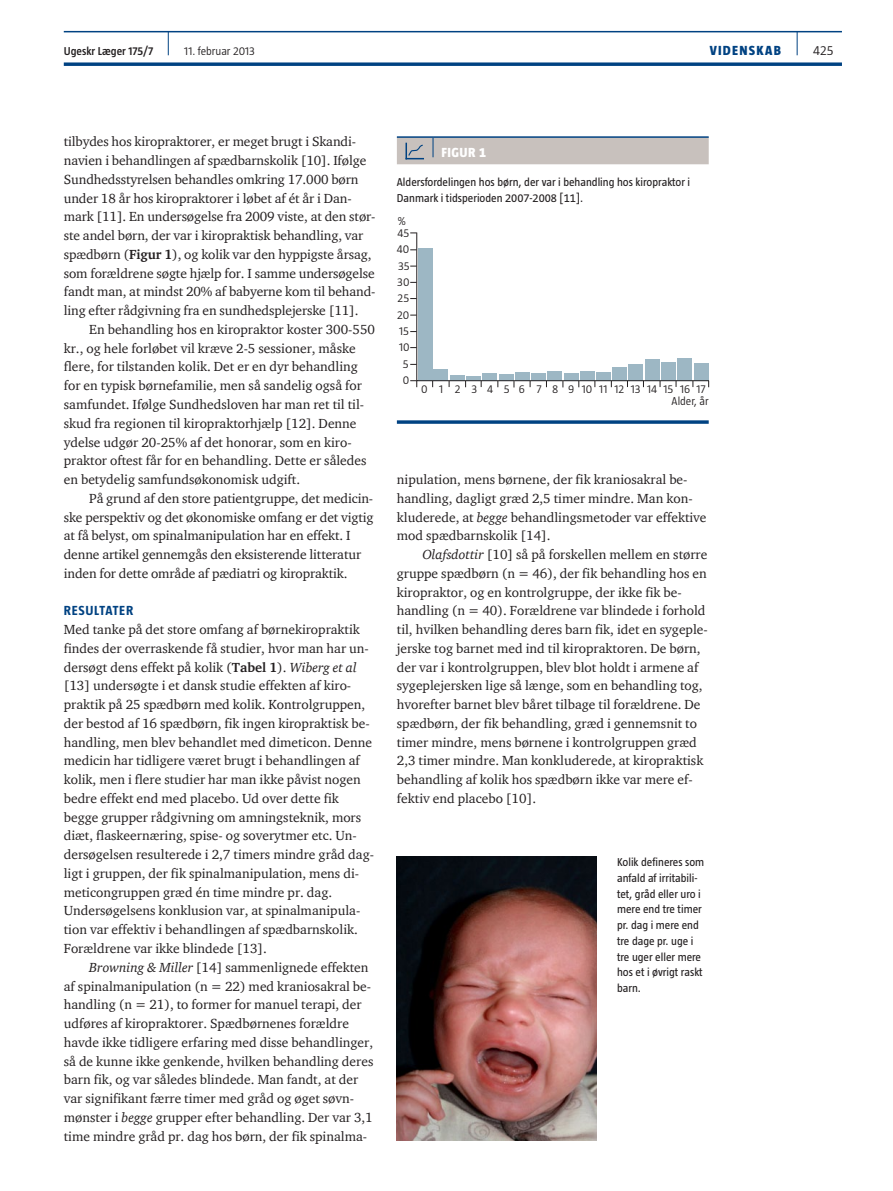
<style>
.page{position:relative;width:893px;height:1191px;background:#fff}
.page>*{position:absolute;margin:0;border:0;box-sizing:border-box;transform-origin:0 0}
.t1{font:13.5px "ITC Charter Com";color:#231f20}
.t2{font:700 13.5px "Taz";letter-spacing:.05em;color:#004282}
.t3{font:800 13.5px "Taz";letter-spacing:.095em;color:#004282}
.t4{font:800 13.5px "Taz";color:#fff}
.t5{font:300 13.5px "Taz";color:#231f20}
.t6{font:11.7px/15.8px "Taz";color:#231f20}
.t7{font:300 11.7px/11.7px "Taz";color:#231f20;text-align:right}
.t8{font:600 11.7px "Taz";color:#231f20}
.s1{font-weight:700}
.s2{font-style:italic}
</style>
<div class="page">
<hr style="left:64px;top:31px;width:778px;height:1px;background:#004282">
<svg style="left:64px;top:62px;width:778px;height:4px;background:#225b92"></svg>
<svg style="left:797px;top:32px;width:1px;height:23px"></svg>
<svg style="left:168px;top:32px;width:1px;height:23px"></svg>
<hr style="left:397px;top:136px;width:36px;height:2px;background:#004282">
<hr style="left:433px;top:136px;width:276px;height:2px;background:#004282">
<div style="left:397px;top:137px;width:312px;height:27px;background:#c8c1bd"></div>
<svg style="left:410px;top:380px;width:7px;height:7px"></svg>
<svg style="left:416px;top:232px;width:293px;height:149px"></svg>
<svg style="left:397px;top:420px;width:312px;height:4px"></svg>
<img style="left:397px;top:857px;width:199px;height:283px">
<p class="t8" style="left:64px;top:45px;width:91px">Ugeskr Læger 175/7</p>
<p class="t7" style="left:184px;top:45px;width:72px">11. februar 2013</p>
<p class="t3" style="left:710px;top:43px;width:73px">VIDENSKAB</p>
<p class="t5" style="left:813px;top:43px;width:22px">425</p>
<p class="t1" style="left:64px;top:133px;width:293px">tilbydes hos kiropraktorer, er meget brugt i Skandi-</p>
<p class="t1" style="left:64px;top:152px;width:304px">navien i behandlingen af spædbarnskolik [10]. Ifølge</p>
<p class="t1" style="left:64px;top:171px;width:296px">Sundhedsstyrelsen behandles omkring 17.000 børn</p>
<p class="t1" style="left:64px;top:190px;width:288px">under 18 år hos kiropraktorer i løbet af ét år i Dan-</p>
<p class="t1" style="left:64px;top:208px;width:313px">mark [11]. En undersøgelse fra 2009 viste, at den stør-</p>
<p class="t1" style="left:64px;top:227px;width:301px">ste andel børn, der var i kiropraktisk behandling, var</p>
<p class="t1" style="left:64px;top:246px;width:309px">spædbørn (<span class="s1">Figur 1</span>), og kolik var den hyppigste årsag,</p>
<p class="t1" style="left:64px;top:265px;width:312px">som forældrene søgte hjælp for. I samme undersøgelse</p>
<p class="t1" style="left:64px;top:283px;width:313px">fandt man, at mindst 20% af babyerne kom til behand-</p>
<p class="t1" style="left:64px;top:302px;width:296px">ling efter rådgivning fra en sundhedsplejerske [11].</p>
<p class="t1" style="left:89px;top:321px;width:287px">En behandling hos en kiropraktor koster 300-550</p>
<p class="t1" style="left:64px;top:340px;width:293px">kr., og hele forløbet vil kræve 2-5 sessioner, måske</p>
<p class="t1" style="left:64px;top:358px;width:296px">flere, for tilstanden kolik. Det er en dyr behandling</p>
<p class="t1" style="left:64px;top:377px;width:300px">for en typisk børnefamilie, men så sandelig også for</p>
<p class="t1" style="left:64px;top:396px;width:302px">samfundet. Ifølge Sundhedsloven har man ret til til-</p>
<p class="t1" style="left:64px;top:415px;width:294px">skud fra regionen til kiropraktorhjælp [12]. Denne</p>
<p class="t1" style="left:64px;top:433px;width:289px">ydelse udgør 20-25% af det honorar, som en kiro-</p>
<p class="t1" style="left:64px;top:452px;width:304px">praktor oftest får for en behandling. Dette er således</p>
<p class="t1" style="left:64px;top:471px;width:238px">en betydelig samfundsøkonomisk udgift.</p>
<p class="t1" style="left:89px;top:490px;width:285px">På grund af den store patientgruppe, det medicin-</p>
<p class="t1" style="left:64px;top:508px;width:311px">ske perspektiv og det økonomiske omfang er det vigtig</p>
<p class="t1" style="left:64px;top:527px;width:288px">at få belyst, om spinalmanipulation har en effekt. I</p>
<p class="t1" style="left:64px;top:546px;width:299px">denne artikel gennemgås den eksisterende litteratur</p>
<p class="t1" style="left:64px;top:565px;width:285px">inden for dette område af pædiatri og kiropraktik.</p>
<p class="t2" style="left:64px;top:603px;width:71px">RESULTATER</p>
<p class="t1" style="left:64px;top:621px;width:298px">Med tanke på det store omfang af børnekiropraktik</p>
<p class="t1" style="left:64px;top:640px;width:307px">findes der overraskende få studier, hvor man har un-</p>
<p class="t1" style="left:64px;top:658px;width:294px">dersøgt dens effekt på kolik (<span class="s1">Tabel 1</span>). <span class="s2">Wiberg et al</span></p>
<p class="t1" style="left:64px;top:677px;width:289px">[13] undersøgte i et dansk studie effekten af kiro-</p>
<p class="t1" style="left:64px;top:696px;width:303px">praktik på 25 spædbørn med kolik. Kontrolgruppen,</p>
<p class="t1" style="left:64px;top:715px;width:308px">der bestod af 16 spædbørn, fik ingen kiropraktisk be-</p>
<p class="t1" style="left:64px;top:733px;width:310px">handling, men blev behandlet med dimeticon. Denne</p>
<p class="t1" style="left:64px;top:752px;width:298px">medicin har tidligere været brugt i behandlingen af</p>
<p class="t1" style="left:64px;top:771px;width:299px">kolik, men i flere studier har man ikke påvist nogen</p>
<p class="t1" style="left:64px;top:790px;width:277px">bedre effekt end med placebo. Ud over dette fik</p>
<p class="t1" style="left:64px;top:808px;width:299px">begge grupper rådgivning om amningsteknik, mors</p>
<p class="t1" style="left:64px;top:827px;width:295px">diæt, flaskeernæring, spise- og soverytmer etc. Un-</p>
<p class="t1" style="left:64px;top:846px;width:312px">dersøgelsen resulterede i 2,7 timers mindre gråd dag-</p>
<p class="t1" style="left:64px;top:865px;width:297px">ligt i gruppen, der fik spinalmanipulation, mens di-</p>
<p class="t1" style="left:64px;top:883px;width:270px">meticongruppen græd én time mindre pr. dag.</p>
<p class="t1" style="left:64px;top:902px;width:298px">Undersøgelsens konklusion var, at spinalmanipula-</p>
<p class="t1" style="left:64px;top:921px;width:296px">tion var effektiv i behandlingen af spædbarnskolik.</p>
<p class="t1" style="left:64px;top:940px;width:205px">Forældrene var ikke blindede [13].</p>
<p class="t1" style="left:89px;top:958px;width:281px"><span class="s2">Browning &amp; Miller</span> [14] sammenlignede effekten</p>
<p class="t1" style="left:64px;top:977px;width:309px">af spinalmanipulation (n = 22) med kraniosakral be-</p>
<p class="t1" style="left:64px;top:996px;width:299px">handling (n = 21), to former for manuel terapi, der</p>
<p class="t1" style="left:64px;top:1015px;width:287px">udføres af kiropraktorer. Spædbørnenes forældre</p>
<p class="t1" style="left:64px;top:1033px;width:311px">havde ikke tidligere erfaring med disse behandlinger,</p>
<p class="t1" style="left:64px;top:1052px;width:311px">så de kunne ikke genkende, hvilken behandling deres</p>
<p class="t1" style="left:64px;top:1071px;width:296px">barn fik, og var således blindede. Man fandt, at der</p>
<p class="t1" style="left:64px;top:1090px;width:292px">var signifikant færre timer med gråd og øget søvn-</p>
<p class="t1" style="left:64px;top:1108px;width:310px">mønster i <span class="s2">begge</span> grupper efter behandling. Der var 3,1</p>
<p class="t1" style="left:64px;top:1127px;width:305px">time mindre gråd pr. dag hos børn, der fik spinalma-</p>
<p class="t4" style="left:441px;top:145px;width:46px">Figur 1</p>
<p class="t6" style="left:397px;top:174px;width:295px">Aldersfordelingen hos børn, der var i behandling hos kiropraktor i<br>Danmark i tidsperioden 2007-2008 [11].</p>
<p class="t7" style="left:398px;top:215px;width:10px">%</p>
<p class="t7" style="left:398px;top:226px;width:13px">45</p>
<p class="t7" style="left:397px;top:243px;width:14px">40</p>
<p class="t7" style="left:398px;top:260px;width:13px">35</p>
<p class="t7" style="left:397px;top:276px;width:14px">30</p>
<p class="t7" style="left:397px;top:292px;width:13px">25</p>
<p class="t7" style="left:397px;top:309px;width:14px">20</p>
<p class="t7" style="left:399px;top:325px;width:11px">15</p>
<p class="t7" style="left:399px;top:341px;width:12px">10</p>
<p class="t7" style="left:403px;top:358px;width:7px">5</p>
<p class="t7" style="left:403px;top:374px;width:8px">0</p>
<p class="t7" style="left:421px;top:383px;width:289px">0 1 2 3 4 5 6 7 8 91011121314151617<br>Alder, år</p>
<p class="t1" style="left:397px;top:471px;width:292px">nipulation, mens børnene, der fik kraniosakral be-</p>
<p class="t1" style="left:397px;top:490px;width:297px">handling, dagligt græd 2,5 timer mindre. Man kon-</p>
<p class="t1" style="left:397px;top:508px;width:311px">kluderede, at <span class="s2">begge</span> behandlingsmetoder var effektive</p>
<p class="t1" style="left:397px;top:527px;width:155px">mod spædbarnskolik [14].</p>
<p class="t1" style="left:422px;top:546px;width:287px"><span class="s2">Olafsdottir</span> [10] så på forskellen mellem en større</p>
<p class="t1" style="left:397px;top:565px;width:311px">gruppe spædbørn (n = 46), der fik behandling hos en</p>
<p class="t1" style="left:397px;top:583px;width:286px">kiropraktor, og en kontrolgruppe, der ikke fik be-</p>
<p class="t1" style="left:397px;top:602px;width:310px">handling (n = 40). Forældrene var blindede i forhold</p>
<p class="t1" style="left:397px;top:621px;width:312px">til, hvilken behandling deres barn fik, idet en sygeple-</p>
<p class="t1" style="left:397px;top:640px;width:305px">jerske tog barnet med ind til kiropraktoren. De børn,</p>
<p class="t1" style="left:397px;top:658px;width:303px">der var i kontrolgruppen, blev blot holdt i armene af</p>
<p class="t1" style="left:397px;top:677px;width:307px">sygeplejersken lige så længe, som en behandling tog,</p>
<p class="t1" style="left:397px;top:696px;width:305px">hvorefter barnet blev båret tilbage til forældrene. De</p>
<p class="t1" style="left:397px;top:715px;width:302px">spædbørn, der fik behandling, græd i gennemsnit to</p>
<p class="t1" style="left:397px;top:733px;width:301px">timer mindre, mens børnene i kontrolgruppen græd</p>
<p class="t1" style="left:397px;top:752px;width:308px">2,3 timer mindre. Man konkluderede, at kiropraktisk</p>
<p class="t1" style="left:397px;top:771px;width:297px">behandling af kolik hos spædbørn ikke var mere ef-</p>
<p class="t1" style="left:397px;top:790px;width:141px">fektiv end placebo [10].</p>
<p class="t6" style="left:617px;top:854px;width:89px">Kolik defineres som anfald af irritabili&shy;tet, gråd eller uro i mere end tre timer pr. dag i mere end tre dage pr. uge i tre uger eller mere hos et i øvrigt raskt barn.</p>
</div>
